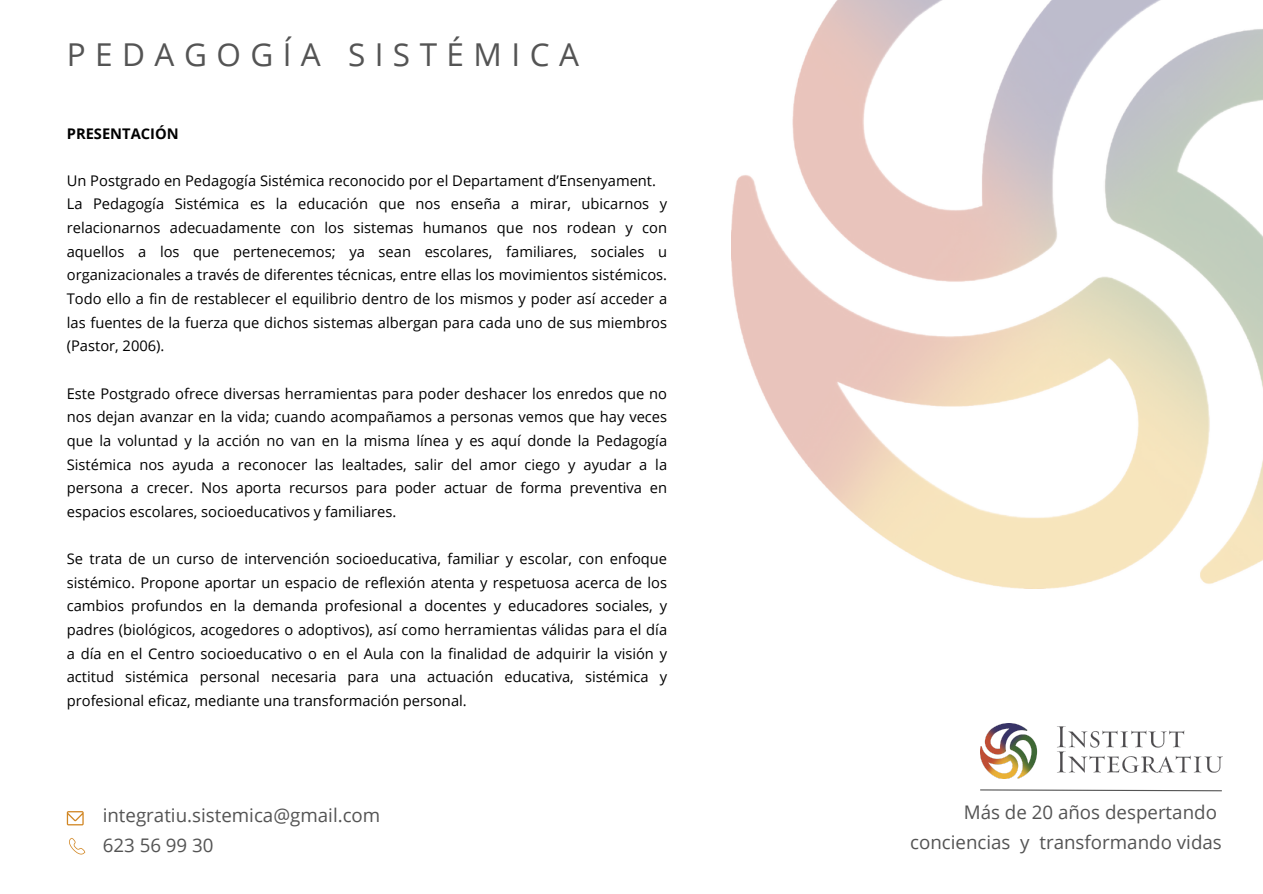
<style>
.page{position:relative;width:1263px;height:894px;background:#fff}
.page>*{position:absolute;margin:0;border:0;box-sizing:border-box;transform-origin:0 0}
.t1{font:31.5px "Open Sans";letter-spacing:.3em;color:#545454}
.t2{font:18.75px/29.7px "Open Sans";color:#545454;text-align:right}
.t3{font:14.7px/23.7px "Open Sans";color:#000;text-align:justify}
.t4{font:700 14.7px "Open Sans";color:#000}
</style>
<div class="page">
<img style="left:980px;top:723px;width:242px;height:55px">
<svg style="left:980px;top:789px;width:242px;height:2px"></svg>
<img style="left:731px;top:0;width:532px;height:588px">
<svg style="left:67px;top:811px;width:17px;height:14px"></svg>
<svg style="left:69px;top:837px;width:17px;height:16px"></svg>
<h1 class="t1" style="left:67px;top:33px;width:514px">PEDAGOGÍA SISTÉMICA</h1>
<p class="t4" style="left:67px;top:123px;width:113px">PRESENTACIÓN</p>
<p class="t3" style="left:67px;top:168px;width:602px;text-align:left">Un Postgrado en Pedagogía Sistémica reconocido por el Departament d’Ensenyament.<br>La Pedagogía Sistémica es la educación que nos enseña a mirar, ubicarnos y relacionarnos adecuadamente con los sistemas humanos que nos rodean y con aquellos a los que pertenecemos; ya sean escolares, familiares, sociales u organizacionales a través de diferentes técnicas, entre ellas los movimientos sistémicos.<br>Todo ello a fin de restablecer el equilibrio dentro de los mismos y poder así acceder a las fuentes de la fuerza que dichos sistemas albergan para cada uno de sus miembros (Pastor, 2006).</p>
<p class="t3" style="left:67px;top:381px;width:602px">Este Postgrado ofrece diversas herramientas para poder deshacer los enredos que no nos dejan avanzar en la vida; cuando acompañamos a personas vemos que hay veces que la voluntad y la acción no van en la misma línea y es aquí donde la Pedagogía Sistémica nos ayuda a reconocer las lealtades, salir del amor ciego y ayudar a la persona a crecer. Nos aporta recursos para poder actuar de forma preventiva en espacios escolares, socioeducativos y familiares.</p>
<p class="t3" style="left:67px;top:546px;width:602px">Se trata de un curso de intervención socioeducativa, familiar y escolar, con enfoque sistémico. Propone aportar un espacio de reflexión atenta y respetuosa acerca de los cambios profundos en la demanda profesional a docentes y educadores sociales, y padres (biológicos, acogedores o adoptivos), así como herramientas vá lidas para el día a día en el Centro socioeducativo o en el Aula con la finalidad de adquirir la visión y actitud sistémica personal necesaria para una actuación educativa, sistémica y profesional eficaz, mediante una transformación personal.</p>
<p class="t2" style="left:103px;top:800px;width:279px;line-height:29.2px;text-align:left">integratiu.sistemica@gmail.com<br>623 56 99 30</p>
<p class="t2" style="left:910px;top:796px;width:313px">Más de 20 años despertando conciencias y transformando vidas</p>
</div>
